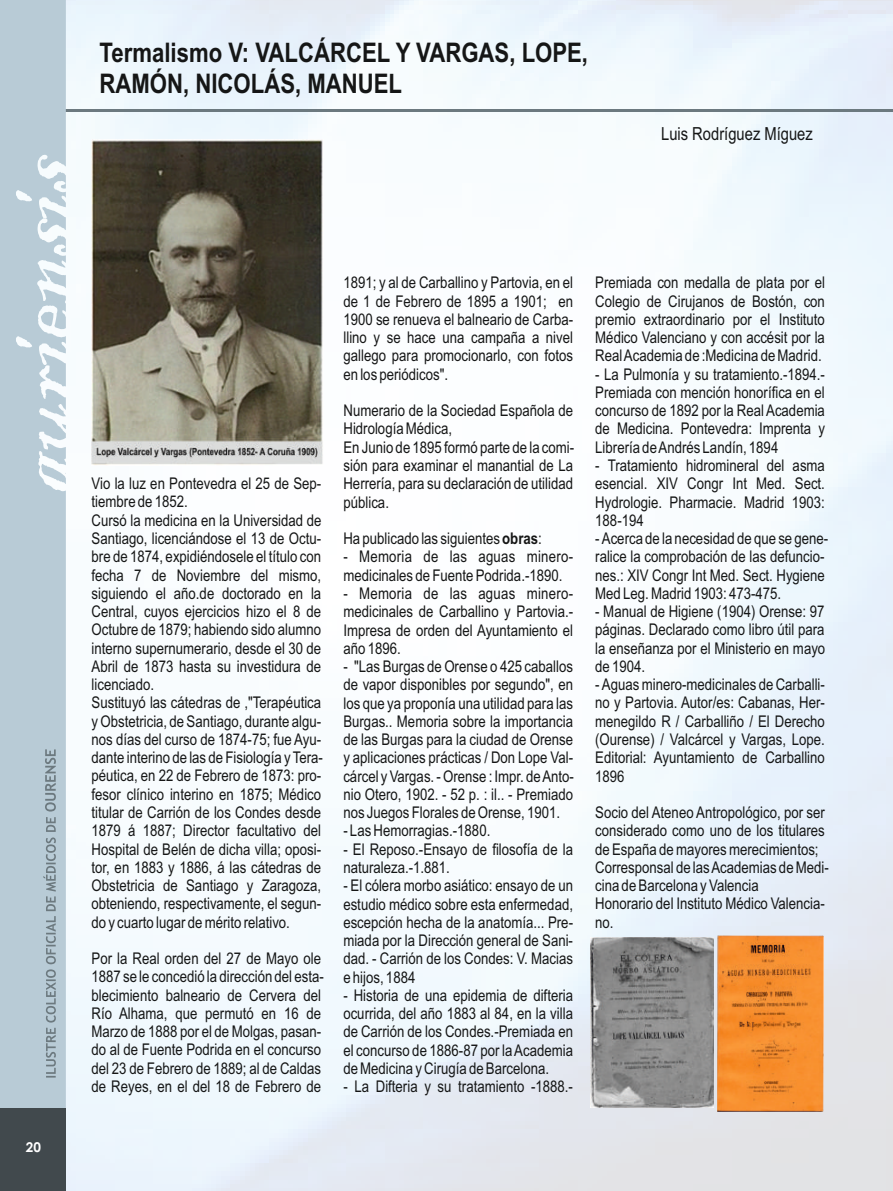
<style>
.page{position:relative;width:893px;height:1191px;background:#fff}
.page>*{position:absolute;margin:0;border:0;box-sizing:border-box;transform-origin:0 0}
.t1{font:700 27px/30.9px "Arial Narrow";color:#151616}
.t2{font:18px "Arial Narrow";color:#151616}
.t3{font:16.2px/18.1px "Arial Narrow";color:#151616}
.t4{font:700 13.5px "Century Gothic";color:#fff}
.s1{font-weight:700}
</style>
<div class="page">
<hr style="left:0;top:109px;width:893px;height:3px;background:#6c797f">
<div style="left:0;top:0;width:66px;height:1108px;background:#b8cbd6"></div>
<div style="left:0;top:1108px;width:66px;height:83px;background:#41494d"></div>
<svg style="left:43px;top:817px;width:13px;height:260px;background:#a1b2bc"></svg>
<svg style="left:45px;top:749px;width:11px;height:62px"></svg>
<img style="left:717px;top:935px;width:106px;height:177px">
<img style="left:591px;top:937px;width:122px;height:170px">
<img style="left:91px;top:139px;width:232px;height:326px">
<h1 class="t1" style="left:100px;top:39px;width:490px">Termalismo V: VALCÁRCEL Y VARGAS, LOPE,<br>RAMÓN, NICOLÁS, MANUEL</h1>
<p class="t2" style="left:661px;top:127px;width:153px">Luis Rodríguez Míguez</p>
<p class="t4" style="left:26px;top:1141px;width:17px">20</p>
<p class="t3" style="left:343px;top:275px;width:231px">1891; y al de Carballino y Partovia, en el</p>
<p class="t3" style="left:595px;top:275px;width:231px">Premiada con medalla de plata por el</p>
<p class="t3" style="left:343px;top:293px;width:231px">de 1 de Febrero de 1895 a 1901; en</p>
<p class="t3" style="left:595px;top:293px;width:231px">Colegio de Cirujanos de Bostón, con</p>
<p class="t3" style="left:343px;top:311px;width:231px">1900 se renueva el balneario de Carba-</p>
<p class="t3" style="left:595px;top:311px;width:231px">premio extraordinario por el Instituto</p>
<p class="t3" style="left:343px;top:330px;width:231px">llino y se hace una campaña a nivel</p>
<p class="t3" style="left:595px;top:330px;width:231px">Médico Valenciano y con accésit por la</p>
<p class="t3" style="left:343px;top:348px;width:231px">gallego para promocionarlo, con fotos</p>
<p class="t3" style="left:595px;top:348px;width:228px">Real Academia de :Medicina de Madrid.</p>
<p class="t3" style="left:343px;top:366px;width:106px">en los periódicos".</p>
<p class="t3" style="left:595px;top:366px;width:231px">- La Pulmonía y su tratamiento.-1894.-<br>Premiada con mención honorífica en el</p>
<p class="t3" style="left:343px;top:403px;width:231px">Numerario de la Sociedad Española de</p>
<p class="t3" style="left:595px;top:403px;width:231px">concurso de 1892 por la Real Academia</p>
<p class="t3" style="left:343px;top:421px;width:110px">Hidrología Médica,</p>
<p class="t3" style="left:595px;top:421px;width:231px">de Medicina. Pontevedra: Imprenta y</p>
<p class="t3" style="left:343px;top:439px;width:232px">En Junio de 1895 formó parte de la comi-</p>
<p class="t3" style="left:595px;top:439px;width:185px">Librería de Andrés Landín, 1894</p>
<p class="t3" style="left:343px;top:458px;width:231px">sión para examinar el manantial de La</p>
<p class="t3" style="left:595px;top:458px;width:231px">- Tratamiento hidromineral del asma</p>
<p class="t3" style="left:92px;top:476px;width:231px">Vio la luz en Pontevedra el 25 de Sep-</p>
<p class="t3" style="left:343px;top:476px;width:231px">Herrería, para su declaración de utilidad</p>
<p class="t3" style="left:595px;top:476px;width:231px">esencial. XIV Congr Int Med. Sect.</p>
<p class="t3" style="left:92px;top:494px;width:98px">tiembre de 1852.</p>
<p class="t3" style="left:343px;top:494px;width:47px">pública.</p>
<p class="t3" style="left:595px;top:494px;width:231px">Hydrologie. Pharmacie. Madrid 1903:</p>
<p class="t3" style="left:92px;top:512px;width:232px">Cursó la medicina en la Universidad de</p>
<p class="t3" style="left:595px;top:512px;width:50px">188-194</p>
<p class="t3" style="left:92px;top:531px;width:231px">Santiago, licenciándose el 13 de Octu-</p>
<p class="t3" style="left:343px;top:531px;width:200px">Ha publicado las siguientes <span class="s1">obras</span>:</p>
<p class="t3" style="left:595px;top:531px;width:235px">- Acerca de la necesidad de que se gene-</p>
<p class="t3" style="left:92px;top:549px;width:231px">bre de 1874, expidiéndosele el título con</p>
<p class="t3" style="left:343px;top:549px;width:231px">- Memoria de las aguas minero-</p>
<p class="t3" style="left:595px;top:549px;width:231px">ralice la comprobación de las defuncio-</p>
<p class="t3" style="left:92px;top:567px;width:231px">fecha 7 de Noviembre del mismo,</p>
<p class="t3" style="left:343px;top:567px;width:221px">medicinales de Fuente Podrida.-1890.</p>
<p class="t3" style="left:595px;top:567px;width:231px">nes.: XIV Congr Int Med. Sect. Hygiene</p>
<p class="t3" style="left:92px;top:585px;width:231px">siguiendo el año.de doctorado en la</p>
<p class="t3" style="left:343px;top:586px;width:231px">- Memoria de las aguas minero-</p>
<p class="t3" style="left:595px;top:585px;width:187px">Med Leg. Madrid 1903: 473-475.</p>
<p class="t3" style="left:92px;top:604px;width:231px">Central, cuyos ejercicios hizo el 8 de</p>
<p class="t3" style="left:343px;top:604px;width:231px">medicinales de Carballino y Partovia.-</p>
<p class="t3" style="left:595px;top:604px;width:231px">- Manual de Higiene (1904) Orense: 97</p>
<p class="t3" style="left:92px;top:622px;width:231px">Octubre de 1879; habiendo sido alumno</p>
<p class="t3" style="left:343px;top:622px;width:231px">Impresa de orden del Ayuntamiento el</p>
<p class="t3" style="left:595px;top:622px;width:231px">páginas. Declarado como libro útil para</p>
<p class="t3" style="left:92px;top:640px;width:231px">interno supernumerario, desde el 30 de</p>
<p class="t3" style="left:343px;top:640px;width:59px">año 1896.</p>
<p class="t3" style="left:595px;top:640px;width:232px">la enseñanza por el Ministerio en mayo</p>
<p class="t3" style="left:92px;top:658px;width:231px">Abril de 1873 hasta su investidura de</p>
<p class="t3" style="left:343px;top:659px;width:231px">- "Las Burgas de Orense o 425 caballos</p>
<p class="t3" style="left:595px;top:658px;width:52px">de 1904.</p>
<p class="t3" style="left:92px;top:677px;width:64px">licenciado.</p>
<p class="t3" style="left:343px;top:677px;width:231px">de vapor disponibles por segundo", en</p>
<p class="t3" style="left:595px;top:677px;width:231px">- Aguas minero-medicinales de Carballi-</p>
<p class="t3" style="left:92px;top:695px;width:231px">Sustituyó las cátedras de ,"Terapéutica</p>
<p class="t3" style="left:343px;top:695px;width:231px">los que ya proponía una utilidad para las</p>
<p class="t3" style="left:595px;top:695px;width:231px">no y Partovia. Autor/es: Cabanas, Her-</p>
<p class="t3" style="left:92px;top:713px;width:231px">y Obstetricia, de Santiago, durante algu-</p>
<p class="t3" style="left:343px;top:713px;width:231px">Burgas.. Memoria sobre la importancia</p>
<p class="t3" style="left:595px;top:713px;width:231px">menegildo R / Carballiño / El Derecho</p>
<p class="t3" style="left:92px;top:731px;width:231px">nos días del curso de 1874-75; fue Ayu-</p>
<p class="t3" style="left:343px;top:732px;width:231px">de las Burgas para la ciudad de Orense</p>
<p class="t3" style="left:595px;top:731px;width:231px">(Ourense) / Valcárcel y Vargas, Lope.</p>
<p class="t3" style="left:92px;top:750px;width:233px">dante interino de las de Fisiología y Tera-</p>
<p class="t3" style="left:343px;top:750px;width:231px">y aplicaciones prácticas / Don Lope Val-</p>
<p class="t3" style="left:595px;top:750px;width:231px">Editorial: Ayuntamiento de Carballino</p>
<p class="t3" style="left:92px;top:768px;width:231px">péutica, en 22 de Febrero de 1873: pro-</p>
<p class="t3" style="left:343px;top:768px;width:232px">cárcel y Vargas. - Orense : Impr. de Anto-</p>
<p class="t3" style="left:595px;top:768px;width:31px">1896</p>
<p class="t3" style="left:92px;top:786px;width:231px">fesor clínico interino en 1875; Médico</p>
<p class="t3" style="left:343px;top:786px;width:231px">nio Otero, 1902. - 52 p. : il.. - Premiado</p>
<p class="t3" style="left:92px;top:804px;width:231px">titular de Carrión de los Condes desde</p>
<p class="t3" style="left:343px;top:805px;width:218px">nos Juegos Florales de Orense, 1901.</p>
<p class="t3" style="left:595px;top:804px;width:231px">Socio del Ateneo Antropológico, por ser</p>
<p class="t3" style="left:92px;top:823px;width:231px">1879 á 1887; Director facultativo del</p>
<p class="t3" style="left:343px;top:823px;width:148px">- Las Hemorragias.-1880.</p>
<p class="t3" style="left:595px;top:823px;width:231px">considerado como uno de los titulares</p>
<p class="t3" style="left:92px;top:841px;width:231px">Hospital de Belén de dicha villa; oposi-</p>
<p class="t3" style="left:343px;top:841px;width:231px">- El Reposo.-Ensayo de filosofía de la</p>
<p class="t3" style="left:595px;top:841px;width:225px">de España de mayores merecimientos;</p>
<p class="t3" style="left:92px;top:859px;width:231px">tor, en 1883 y 1886, á las cátedras de</p>
<p class="t3" style="left:343px;top:859px;width:108px">naturaleza.-1.881.</p>
<p class="t3" style="left:595px;top:859px;width:235px">Corresponsal de las Academias de Medi-</p>
<p class="t3" style="left:92px;top:877px;width:231px">Obstetricia de Santiago y Zaragoza,</p>
<p class="t3" style="left:343px;top:878px;width:231px">- El cólera morbo asiático: ensayo de un</p>
<p class="t3" style="left:595px;top:878px;width:165px">cina de Barcelona y Valencia</p>
<p class="t3" style="left:92px;top:896px;width:231px">obteniendo, respectivamente, el segun-</p>
<p class="t3" style="left:343px;top:896px;width:231px">estudio médico sobre esta enfermedad,</p>
<p class="t3" style="left:595px;top:896px;width:231px">Honorario del Instituto Médico Valencia-</p>
<p class="t3" style="left:92px;top:914px;width:200px">do y cuarto lugar de mérito relativo.</p>
<p class="t3" style="left:343px;top:914px;width:231px">escepción hecha de la anatomía... Pre-</p>
<p class="t3" style="left:595px;top:914px;width:20px">no.</p>
<p class="t3" style="left:343px;top:932px;width:231px">miada por la Dirección general de Sani-</p>
<p class="t3" style="left:92px;top:951px;width:231px">Por la Real orden del 27 de Mayo ole</p>
<p class="t3" style="left:92px;top:951px;width:483px;text-indent:252px">dad. - Carrión de los Condes: V. Macias<br>1887 se le concedió la dirección del esta- e hijos, 1884<br>blecimiento balneario de Cervera del</p>
<p class="t3" style="left:343px;top:987px;width:231px">- Historia de una epidemia de difteria</p>
<p class="t3" style="left:92px;top:1005px;width:231px">Río Alhama, que permutó en 16 de</p>
<p class="t3" style="left:343px;top:1005px;width:231px">ocurrida, del año 1883 al 84, en la villa</p>
<p class="t3" style="left:92px;top:1024px;width:231px">Marzo de 1888 por el de Molgas, pasan-</p>
<p class="t3" style="left:343px;top:1024px;width:231px">de Carrión de los Condes.-Premiada en</p>
<p class="t3" style="left:92px;top:1042px;width:231px">do al de Fuente Podrida en el concurso</p>
<p class="t3" style="left:343px;top:1042px;width:231px">el concurso de 1886-87 por la Academia</p>
<p class="t3" style="left:92px;top:1060px;width:231px">del 23 de Febrero de 1889; al de Caldas</p>
<p class="t3" style="left:343px;top:1060px;width:207px">de Medicina y Cirugía de Barcelona.</p>
<p class="t3" style="left:92px;top:1078px;width:231px">de Reyes, en el del 18 de Febrero de</p>
<p class="t3" style="left:343px;top:1079px;width:231px">- La Difteria y su tratamiento -1888.-</p>
</div>
